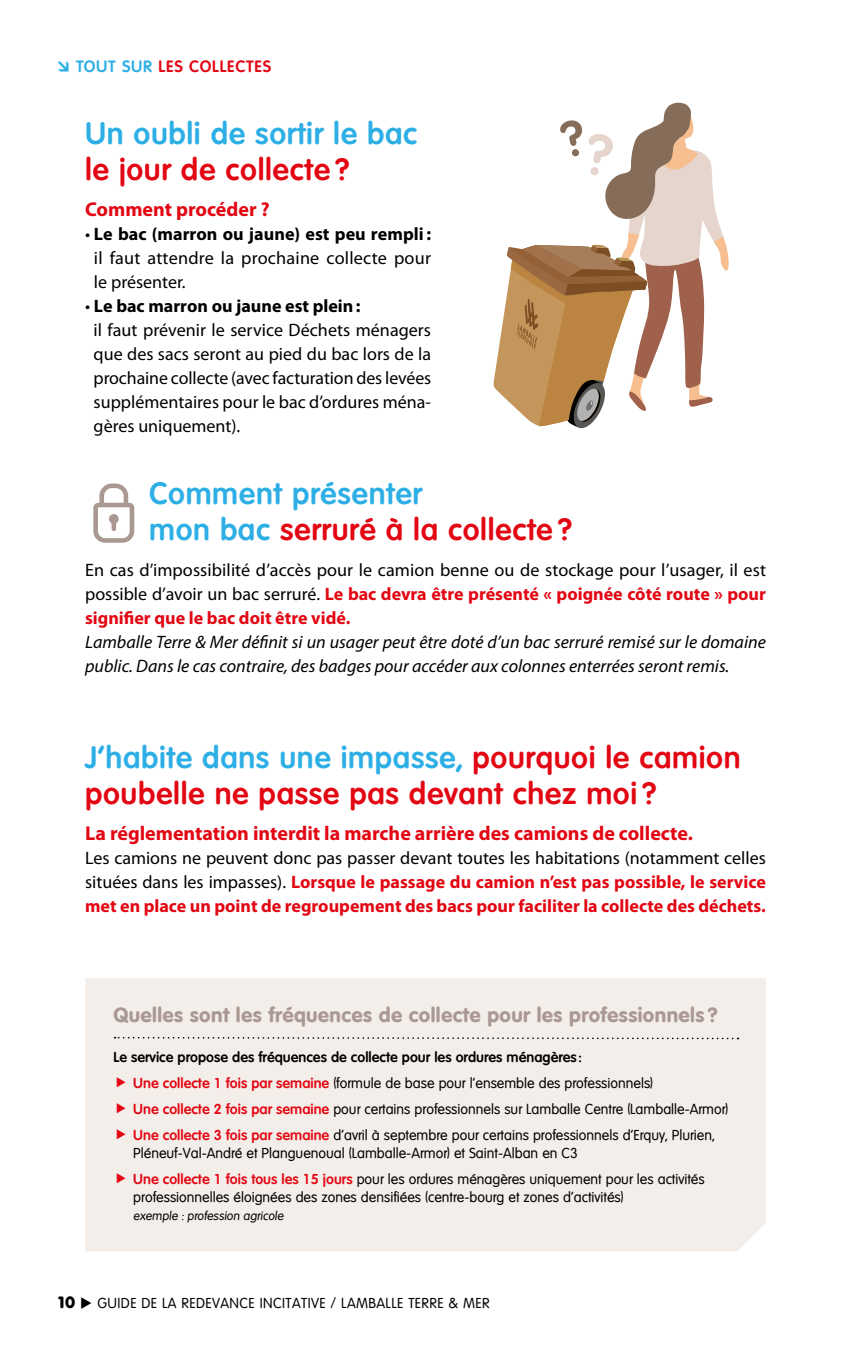
<style>
.page{position:relative;width:851px;height:1361px;background:#fff}
.page>*{position:absolute;margin:0;border:0;box-sizing:border-box;transform-origin:0 0}
.t1{font:700 30px/36px "Volkswagen Serial";letter-spacing:.02em;color:#e30613}
.t2{font:700 30px/36px "Volkswagen Serial";letter-spacing:.02em;color:#2dafe6}
.t3{font:700 20px "Myriad Pro";color:#e30613}
.t4{font:800 20px "Volkswagen Serial";letter-spacing:.02em;color:#aa9893}
.t5{font:18px/24px "Myriad Pro";color:#000;text-align:justify}
.t6{font:700 18px/24px "Myriad Pro";color:#e30613;text-align:justify}
.t7{font:italic 18px/24px "Myriad Pro";color:#000}
.t8{font:700 16px "Volkswagen Serial";letter-spacing:.05em;color:#e30613}
.t9{font:14px/26px "Volkswagen Serial";color:#000}
.t10{font:14px "Volkswagen Serial";letter-spacing:.03em;color:#000}
.t11{font:italic 12px "Volkswagen Serial";color:#000}
.s1{color:#2dafe6}
.s2{font-weight:700}
.s3{color:#e30613}
.s4{font-weight:700;color:#e30613}
.s5{font-weight:400;color:#000}
.s6{font-weight:800;font-size:16px}
</style>
<div class="page">
<div style="left:85px;top:978px;width:680px;height:273px;background:#f3eee9"></div>
<svg style="left:115px;top:1036px;width:623px;height:4px;background:#dad6d1"></svg>
<svg style="left:93px;top:483px;width:42px;height:60px"></svg>
<svg style="left:117px;top:1077px;width:9px;height:10px"></svg>
<svg style="left:117px;top:1103px;width:9px;height:10px"></svg>
<svg style="left:117px;top:1129px;width:9px;height:10px"></svg>
<svg style="left:117px;top:1173px;width:9px;height:10px"></svg>
<svg style="left:493px;top:102px;width:236px;height:327px"></svg>
<p class="t8" style="left:57px;top:57px;width:216px"><span class="s1">→ TOUT SUR</span> LES COLLECTES</p>
<h1 class="t2" style="left:85px;top:115px;width:334px">Un oubli de sortir le bac</h1>
<h1 class="t1" style="left:85px;top:151px;width:266px">le jour de collecte ?</h1>
<h2 class="t3" style="left:85px;top:196px;width:186px">Comment procéder ?</h2>
<p class="t5" style="left:94px;top:222px;width:338px;text-indent:-9px">• <span class="s2">Le bac (marron ou jaune) est peu rempli : </span>il faut attendre la prochaine collecte pour le présenter.</p>
<p class="t5" style="left:94px;top:294px;width:339px;text-align:left;text-indent:-9px">• <span class="s2">Le bac marron ou jaune est plein:<br></span>il faut prévenir le service Déchets ménagers que des sacs seront au pied du bac lors de la prochaine collecte (avec facturation des levées supplémentaires pour le bac d’ordures ména&shy;gères uniquement).</p>
<h1 class="t2" style="left:149px;top:475px;width:425px">Comment présenter<br>mon bac <span class="s3">serruré à la collecte ?</span></h1>
<p class="t5" style="left:85px;top:558px;width:682px">En cas d’impossibilité d’accès pour le camion benne ou de stockage pour l’usager, il est possible d’avoir un bac serruré. <span class="s4">Le bac devra être présenté « poignée côté route » pour signifier que le bac doit être vidé.</span></p>
<p class="t7" style="left:85px;top:630px;width:682px">Lamballe Terre &amp; Mer définit si un usager peut être doté d’un bac serruré remisé sur le domaine public. Dans le cas contraire, des badges pour accéder aux colonnes enterrées seront remis.</p>
<h1 class="t1" style="left:85px;top:739px;width:657px"><span class="s1">J’habite dans une impasse,</span> pourquoi le camion poubelle ne passe pas devant chez moi ?</h1>
<h2 class="t3" style="left:85px;top:820px;width:609px">La réglementation interdit la marche arrière des camions de collecte.</h2>
<p class="t6" style="left:85px;top:845px;width:682px"><span class="s5">Les camions ne peuvent donc pas passer devant toutes les habitations (notamment celles situées dans les impasses).</span> Lorsque le passage du camion n’est pas possible, le service met en place un point de regroupement des bacs pour faciliter la collecte des déchets.</p>
<h2 class="t4" style="left:113px;top:1002px;width:605px">Quelles sont les fréquences de collecte pour les professionnels ?</h2>
<p class="t9" style="left:133px;top:1044px;width:596px;text-indent:-20px"><span class="s2">Le service propose des fréquences de collecte pour les ordures ménagères :<br></span><span class="s4">Une collecte 1 fois par semaine</span> (formule de base pour l’ensemble des professionnels)<br><span class="s4">Une collecte 2 fois par semaine</span> pour certains professionnels sur Lamballe Centre (Lamballe-Armor)<br><span class="s4">Une collecte 3 fois par semaine</span> d’avril à septembre pour certains professionnels d’Erquy, Plurien,</p>
<p class="t9" style="left:133px;top:1140px;width:573px">Pléneuf-Val-André et Planguenoual (Lamballe-Armor) et Saint-Alban en C3<br><span class="s4">Une collecte 1 fois tous les 15 jours</span> pour les ordures ménagères uniquement pour les activités</p>
<p class="t9" style="left:133px;top:1184px;width:491px">professionnelles éloignées des zones densifiées (centre-bourg et zones d’activités)</p>
<p class="t11" style="left:133px;top:1208px;width:152px">exemple : profession agricole</p>
<p class="t10" style="left:57px;top:1295px;width:434px"><span class="s6">10</span> ◆ GUIDE DE LA REDEVANCE INCITATIVE / LAMBALLE TERRE &amp; MER</p>
</div>
